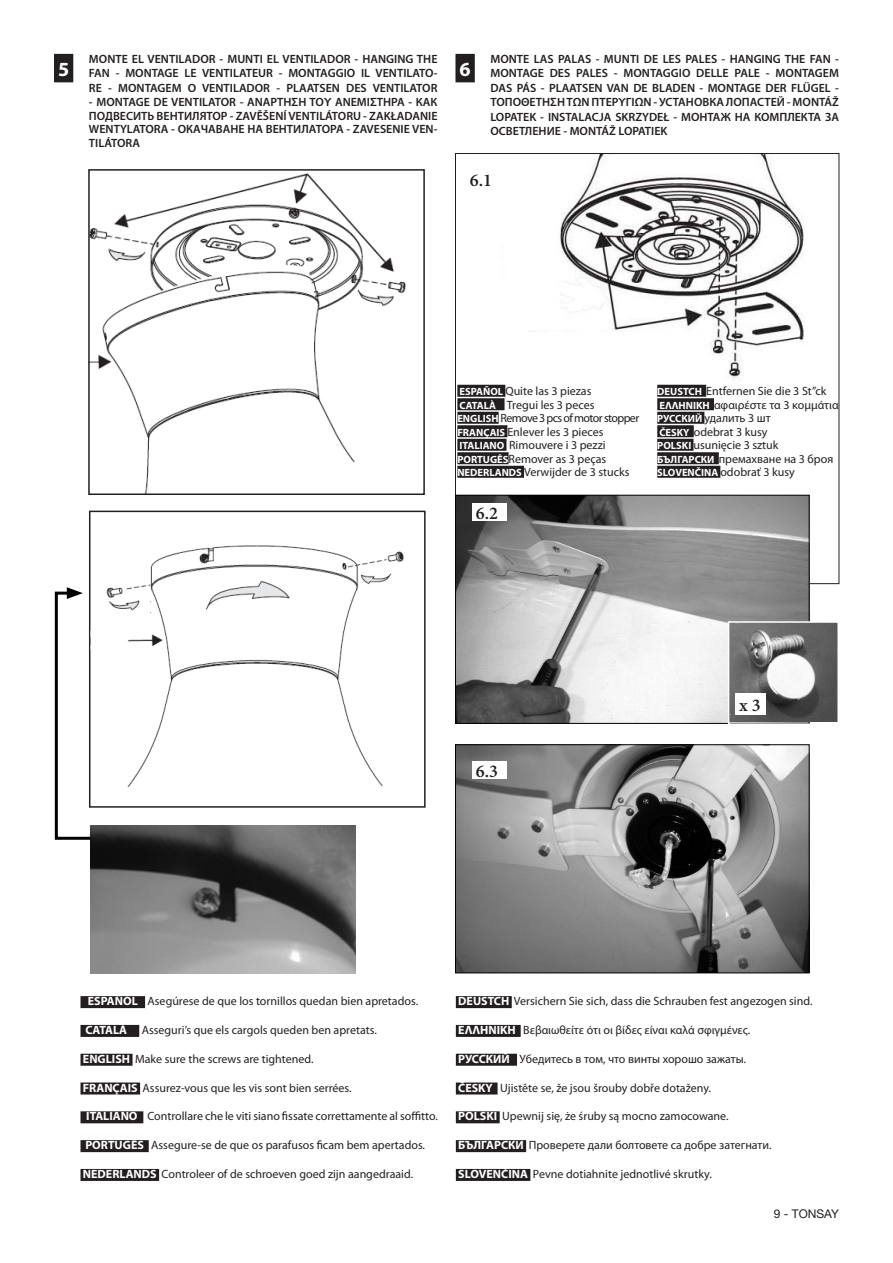
<style>
.page{position:relative;width:893px;height:1263px;background:#fff}
.page>*{position:absolute;margin:0;border:0;box-sizing:border-box;transform-origin:0 0}
.t1{font:700 20.1px "Myriad Pro";color:#fff}
.t2{font:600 18px "Minion Pro";color:#231f20}
.t3{font:12px "Myriad Pro";color:#231f20}
.t4{font:600 12px/14.4px "Myriad Pro";color:#231f20;text-align:justify}
.t5{font:12px "Myriad Pro";letter-spacing:-.05em;color:#231f20}
.t6{font:12px "Helvetica Neue";color:#231f20}
.s1{font-weight:700;font-size:10.5px;color:#fff}
.s2{font-weight:700;color:#fff}
</style>
<div class="page">
<div style="left:455px;top:54px;width:20px;height:28px;background:#231f20"></div>
<div style="left:54px;top:54px;width:19px;height:28px;background:#231f20"></div>
<img style="left:500px;top:155px;width:305px;height:240px">
<img style="left:90px;top:825px;width:265px;height:148px">
<img style="left:91px;top:173px;width:315px;height:319px">
<div style="left:88px;top:169px;width:337px;height:326px;border:2px solid #231f20"></div>
<img style="left:106px;top:545px;width:298px;height:243px">
<div style="left:89px;top:511px;width:337px;height:297px;border:2px solid #231f20"></div>
<div style="left:91px;top:631px;width:35px;height:19px;background:#fff"></div>
<div style="left:457px;top:385px;width:48px;height:12px;background:#231f20"></div>
<div style="left:457px;top:398px;width:48px;height:12px;background:#231f20"></div>
<div style="left:457px;top:412px;width:42px;height:12px;background:#231f20"></div>
<div style="left:457px;top:425px;width:50px;height:12px;background:#231f20"></div>
<div style="left:457px;top:439px;width:49px;height:12px;background:#231f20"></div>
<div style="left:457px;top:452px;width:52px;height:12px;background:#231f20"></div>
<div style="left:457px;top:466px;width:67px;height:12px;background:#231f20"></div>
<div style="left:657px;top:385px;width:49px;height:12px;background:#231f20"></div>
<div style="left:657px;top:398px;width:57px;height:12px;background:#231f20"></div>
<div style="left:657px;top:412px;width:47px;height:12px;background:#231f20"></div>
<div style="left:657px;top:425px;width:37px;height:12px;background:#231f20"></div>
<div style="left:657px;top:439px;width:36px;height:12px;background:#231f20"></div>
<div style="left:657px;top:452px;width:62px;height:12px;background:#231f20"></div>
<div style="left:657px;top:466px;width:63px;height:12px;background:#231f20"></div>
<div style="left:516px;top:332px;width:187px;height:32px;background:#fff"></div>
<div style="left:81px;top:996px;width:64px;height:12px;background:#231f20"></div>
<div style="left:81px;top:1025px;width:58px;height:12px;background:#231f20"></div>
<div style="left:81px;top:1054px;width:52px;height:12px;background:#231f20"></div>
<div style="left:81px;top:1082px;width:59px;height:12px;background:#231f20"></div>
<div style="left:81px;top:1111px;width:62px;height:12px;background:#231f20"></div>
<div style="left:81px;top:1140px;width:68px;height:12px;background:#231f20"></div>
<div style="left:81px;top:1169px;width:78px;height:12px;background:#231f20"></div>
<div style="left:456px;top:996px;width:56px;height:12px;background:#231f20"></div>
<div style="left:456px;top:1025px;width:65px;height:12px;background:#231f20"></div>
<div style="left:456px;top:1054px;width:61px;height:12px;background:#231f20"></div>
<div style="left:456px;top:1082px;width:42px;height:12px;background:#231f20"></div>
<div style="left:456px;top:1111px;width:44px;height:12px;background:#231f20"></div>
<div style="left:456px;top:1140px;width:70px;height:12px;background:#231f20"></div>
<div style="left:456px;top:1169px;width:74px;height:12px;background:#231f20"></div>
<svg style="left:457px;top:497px;width:350px;height:224px"></svg>
<div style="left:455px;top:495px;width:354px;height:228px;border:1px solid #000101"></div>
<svg style="left:457px;top:746px;width:350px;height:225px;background:#858585"></svg>
<div style="left:455px;top:744px;width:354px;height:229px;border:1px solid #000101"></div>
<div style="left:472px;top:503px;width:35px;height:17px;background:#fff"></div>
<div style="left:472px;top:762px;width:35px;height:17px;background:#fff"></div>
<svg style="left:54px;top:587px;width:39px;height:254px"></svg>
<img style="left:731px;top:624px;width:105px;height:97px">
<div style="left:728px;top:621px;width:111px;height:104px;border:2px solid #fff"></div>
<div style="left:735px;top:693px;width:30px;height:22px;background:#fff"></div>
<p class="t4" style="left:89px;top:51px;width:350px">MONTE EL VENTILADOR - MUNTI EL VENTILADOR - HANGING THE FAN - MONTAGE LE VENTILATEUR - MONTAGGIO IL VENTILATO-RE - MONTAGEM O VENTILADOR - PLAATSEN DES VENTILATOR</p>
<p class="t4" style="left:89px;top:95px;width:350px;line-height:13.5px">- MONTAGE DE VENTILATOR - ΑΝΑΡΤΗΣΗ ΤΟΥ ΑΝΕΜΙΣΤΗΡΑ - КАК ПОДВЕСИТЬ ВЕНТИЛЯТОР - ZAVĚŠENÍ VENTILÁTORU - ZAKŁADANIE WENTYLATORA - ОКАЧАВАНЕ НА ВЕНТИЛАТОРА - ZAVESENIE VEN-TILÁTORA</p>
<p class="t1" style="left:58px;top:56px;width:13px">5</p>
<p class="t1" style="left:460px;top:56px;width:13px">6</p>
<p class="t4" style="left:490px;top:51px;width:350px">MONTE LAS PALAS - MUNTI DE LES PALES - HANGING THE FAN - MONTAGE DES PALES - MONTAGGIO DELLE PALE - MONTAGEM DAS PÁS - PLAATSEN VAN DE BLADEN - MONTAGE DER FLÜGEL - ΤΟΠΟΘΕΤΗΣΗ ΤΩΝ ΠΤΕΡΥΓΙΩΝ - УСТАНОВКА ЛОПАСТЕЙ - MONTÁŽ LOPATEK - INSTALACJA SKRZYDEŁ - MOНТАЖ НА КОМПЛЕКТА ЗА ОСВЕТЛЕНИЕ - MONTÁŽ LOPATIEK</p>
<p class="t2" style="left:470px;top:168px;width:24px">6.1</p>
<p class="t3" style="left:459px;top:384px;width:134px"><span class="s1">ESPAÑOL</span> Quite las 3 piezas</p>
<p class="t3" style="left:459px;top:397px;width:136px"><span class="s1">CATALÀ</span> Tregui les 3 peces</p>
<p class="t5" style="left:457px;top:411px;width:183px"><span class="s1">ENGLISH</span> Remove 3 pcs of motor stopper</p>
<p class="t3" style="left:457px;top:424px;width:148px"><span class="s1">FRANÇAIS</span> Enlever les 3 pieces</p>
<p class="t3" style="left:459px;top:438px;width:148px"><span class="s1">ITALIANO</span> Rimouvere i 3 pezzi</p>
<p class="t3" style="left:457px;top:451px;width:150px"><span class="s1">PORTUGÊS</span>Remover as 3 peças</p>
<p class="t3" style="left:457px;top:465px;width:174px"><span class="s1">NEDERLANDS</span> Verwijder de 3 stucks</p>
<p class="t2" style="left:476px;top:500px;width:24px">6.2</p>
<p class="t3" style="left:657px;top:384px;width:171px"><span class="s1">DEUSTCH</span> Entfernen Sie die 3 St”ck</p>
<p class="t3" style="left:659px;top:397px;width:181px"><span class="s1">EΛΛΗΝΙΚΗ</span> αφαιρέστε τα 3 κομμάτια</p>
<p class="t3" style="left:657px;top:411px;width:115px"><span class="s1">РУССКИЙ</span> удалить 3 шт</p>
<p class="t3" style="left:659px;top:424px;width:110px"><span class="s1">ČESKY</span> odebrat 3 kusy</p>
<p class="t3" style="left:657px;top:438px;width:123px"><span class="s1">POLSKI</span> usunięcie 3 sztuk</p>
<p class="t3" style="left:657px;top:451px;width:178px"><span class="s1">БЪЛГАРСКИ</span> премахване на 3 броя</p>
<p class="t3" style="left:657px;top:465px;width:139px"><span class="s1">SLOVENČINA</span> odobrať 3 kusy</p>
<p class="t2" style="left:476px;top:758px;width:24px">6.3</p>
<p class="t2" style="left:739px;top:692px;width:23px">x 3</p>
<p class="t3" style="left:88px;top:994px;width:332px"><span class="s2">ESPAÑOL</span> Asegúrese de que los tornillos quedan bien apretados.</p>
<p class="t3" style="left:85px;top:1022px;width:293px"><span class="s2">CATALÀ</span> Asseguri’s que els cargols queden ben apretats.</p>
<p class="t3" style="left:83px;top:1051px;width:232px"><span class="s2">ENGLISH</span> Make sure the screws are tightened.</p>
<p class="t3" style="left:83px;top:1080px;width:270px"><span class="s2">FRANÇAIS</span> Assurez-vous que les vis sont bien serrées.</p>
<p class="t3" style="left:86px;top:1109px;width:353px"><span class="s2">ITALIANO</span> Controllare che le viti siano fissate correttamente al soffitto.</p>
<p class="t3" style="left:85px;top:1138px;width:341px"><span class="s2">PORTUGÊS</span> Assegure-se de que os parafusos ficam bem apertados.</p>
<p class="t3" style="left:83px;top:1166px;width:332px"><span class="s2">NEDERLANDS</span> Controleer of de schroeven goed zijn aangedraaid.</p>
<p class="t3" style="left:458px;top:994px;width:356px"><span class="s2">DEUSTCH</span> Versichern Sie sich, dass die Schrauben fest angezogen sind.</p>
<p class="t3" style="left:458px;top:1022px;width:294px"><span class="s2">EΛΛΗΝΙΚΗ</span> Βεβαιωθείτε ότι οι βίδες είναι καλά σφιγμένες.</p>
<p class="t3" style="left:458px;top:1051px;width:289px"><span class="s2">РУССКИЙ</span> Убедитесь в том, что винты хорошо зажаты.</p>
<p class="t3" style="left:458px;top:1080px;width:254px"><span class="s2">ČESKY</span> Ujistěte se, že jsou šrouby dobře dotaženy.</p>
<p class="t3" style="left:458px;top:1109px;width:272px"><span class="s2">POLSKI</span> Upewnij się, że śruby są mocno zamocowane.</p>
<p class="t3" style="left:458px;top:1138px;width:315px"><span class="s2">БЪЛГАРСКИ</span> Проверете дали болтовете са добре затегнати.</p>
<p class="t3" style="left:458px;top:1166px;width:255px"><span class="s2">SLOVENČINA</span> Pevne dotiahnite jednotlivé skrutky.</p>
<p class="t6" style="left:774px;top:1207px;width:67px">9 - TONSAY</p>
</div>
